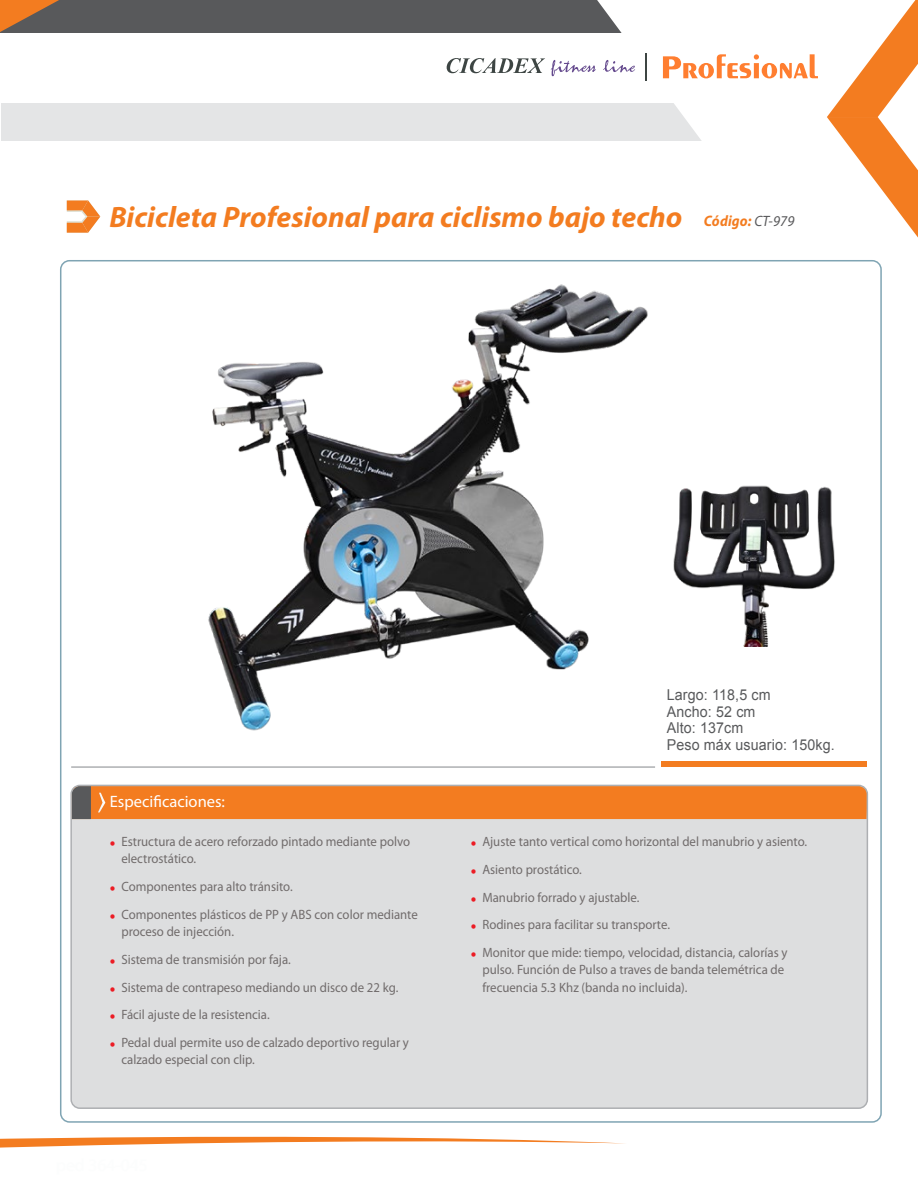
<style>
.page{position:relative;width:918px;height:1188px;background:#fff}
.page>*{position:absolute;margin:0;border:0;box-sizing:border-box;transform-origin:0 0}
.t1{font:italic 700 29.55px "Myriad Pro";color:#f37c20}
.t2{font:16.5px "Myriad Pro";color:#fff}
.t3{font:15px/16.5px "Arial";letter-spacing:.01em;color:#58595b;scale:.95 1}
.t4{font:13.5px/17.2px "Myriad Pro";color:#716c6c;scale:.95 1}
.s1{font-size:15.3px}
.s2{font-weight:400;font-size:15px;color:#59595b}
.s3{font-size:21px;color:#ec1c24}
</style>
<div class="page">
<hr style="left:71px;top:766px;width:584px;height:2px;background:#adafb2">
<div style="left:661px;top:761px;width:206px;height:6px;background:#f37c20"></div>
<svg style="left:0;top:1136px;width:625px;height:12px"></svg>
<div style="left:72px;top:785px;width:795px;height:323px;background:#dddedf;border-radius:9px"></div>
<div style="left:73px;top:786px;width:794px;height:33px;background:#f37c20"></div>
<div style="left:70px;top:785px;width:798px;height:324px;border:2px solid #adafb2;border-radius:9px"></div>
<svg style="left:67px;top:201px;width:33px;height:32px"></svg>
<div style="left:0;top:0;width:711px;height:32px;background:#58595b"></div>
<div style="left:1px;top:104px;width:743px;height:37px;background:#e4e5e6"></div>
<svg style="left:827px;top:0;width:91px;height:238px"></svg>
<svg style="left:0;top:0;width:59px;height:32px"></svg>
<svg style="left:447px;top:58px;width:98px;height:15px"></svg>
<svg style="left:551px;top:0;width:267px;height:141px"></svg>
<img style="left:208px;top:284px;width:440px;height:447px">
<img style="left:673px;top:485px;width:162px;height:161px">
<h1 class="t1" style="left:109px;top:201px;width:687px">Bicicleta Profesional para ciclismo bajo techo <span class="s1">Código:</span> <span class="s2">CT-979</span></h1>
<p class="t2" style="left:110px;top:793px;width:117px">Especificaciones:</p>
<p class="t4" style="left:121px;top:833px;width:306px;text-indent:-12px"><span class="s3">•</span> Estructura de acero reforzado pintado mediante polvo electrostático.</p>
<p class="t4" style="left:110px;top:878px;width:194px"><span class="s3">•</span> Componentes para alto tránsito.</p>
<p class="t4" style="left:121px;top:906px;width:314px;text-indent:-12px"><span class="s3">•</span> Componentes plásticos de PP y ABS con color mediante proceso de injección.</p>
<p class="t4" style="left:110px;top:951px;width:192px"><span class="s3">•</span> Sistema de transmisión por faja.</p>
<p class="t4" style="left:110px;top:979px;width:305px"><span class="s3">•</span> Sistema de contrapeso mediando un disco de 22 kg.</p>
<p class="t4" style="left:110px;top:1007px;width:170px"><span class="s3">•</span> Fácil ajuste de la resistencia.</p>
<p class="t4" style="left:121px;top:1034px;width:304px;text-indent:-12px"><span class="s3">•</span> Pedal dual permite uso de calzado deportivo regular y calzado especial con clip.</p>
<p class="t3" style="left:667px;top:687px;width:178px">Largo: 118,5 cm<br>Ancho: 52 cm<br>Alto: 137cm<br>Peso máx usuario: 150kg.</p>
<p class="t4" style="left:471px;top:833px;width:355px"><span class="s3">•</span> Ajuste tanto vertical como horizontal del manubrio y asiento.</p>
<p class="t4" style="left:471px;top:861px;width:118px"><span class="s3">•</span> Asiento prostático.</p>
<p class="t4" style="left:471px;top:889px;width:179px"><span class="s3">•</span> Manubrio forrado y ajustable.</p>
<p class="t4" style="left:471px;top:917px;width:211px"><span class="s3">•</span> Rodines para facilitar su transporte.</p>
<p class="t4" style="left:482px;top:944px;width:323px;text-indent:-12px"><span class="s3">•</span> Monitor que mide: tiempo, velocidad, distancia, calorías y pulso. Función de Pulso a traves de banda telemétrica de frecuencia 5.3 Khz (banda no incluida).</p>
</div>
